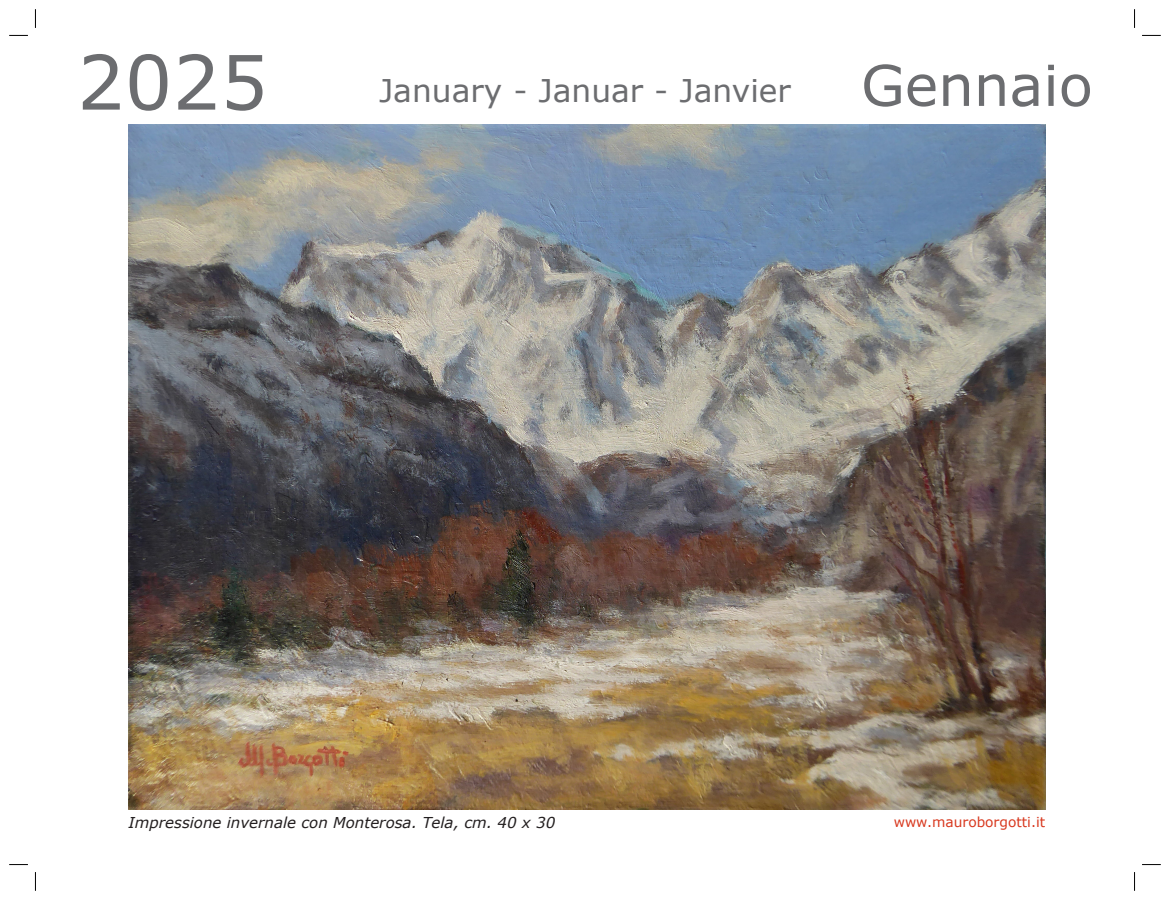
<style>
.page{position:relative;width:1170px;height:900px;background:#fff}
.page>*{position:absolute;margin:0;border:0;box-sizing:border-box;transform-origin:0 0}
.t1{font:75px "Verdana";color:#6c6d70}
.t2{font:31.25px "Verdana";color:#6c6d70}
.t3{font:italic 15px "Verdana";color:#231f20}
.t4{font:13.75px "Verdana";color:#d8381e}
.s1{font-size:56.25px}
</style>
<div class="page">
<img style="left:128px;top:124px;width:917px;height:686px">
<svg style="left:9px;top:35px;width:19px;height:1px"></svg>
<svg style="left:1142px;top:35px;width:18px;height:1px"></svg>
<svg style="left:9px;top:864px;width:19px;height:1px"></svg>
<svg style="left:1142px;top:864px;width:18px;height:1px"></svg>
<svg style="left:35px;top:9px;width:1px;height:19px"></svg>
<svg style="left:35px;top:872px;width:1px;height:19px"></svg>
<svg style="left:1134px;top:9px;width:1px;height:19px"></svg>
<svg style="left:1134px;top:872px;width:1px;height:19px"></svg>
<h1 class="t1" style="left:77px;top:35px;width:192px">2025</h1>
<h2 class="t2" style="left:379px;top:71px;width:715px">January - Januar - Janvier <span class="s1">Gennaio</span></h2>
<p class="t3" style="left:128px;top:813px;width:428px">Impressione invernale con Monterosa. Tela, cm. 40 x 30</p>
<p class="t4" style="left:893px;top:813px;width:153px">www.mauroborgotti.it</p>
</div>
